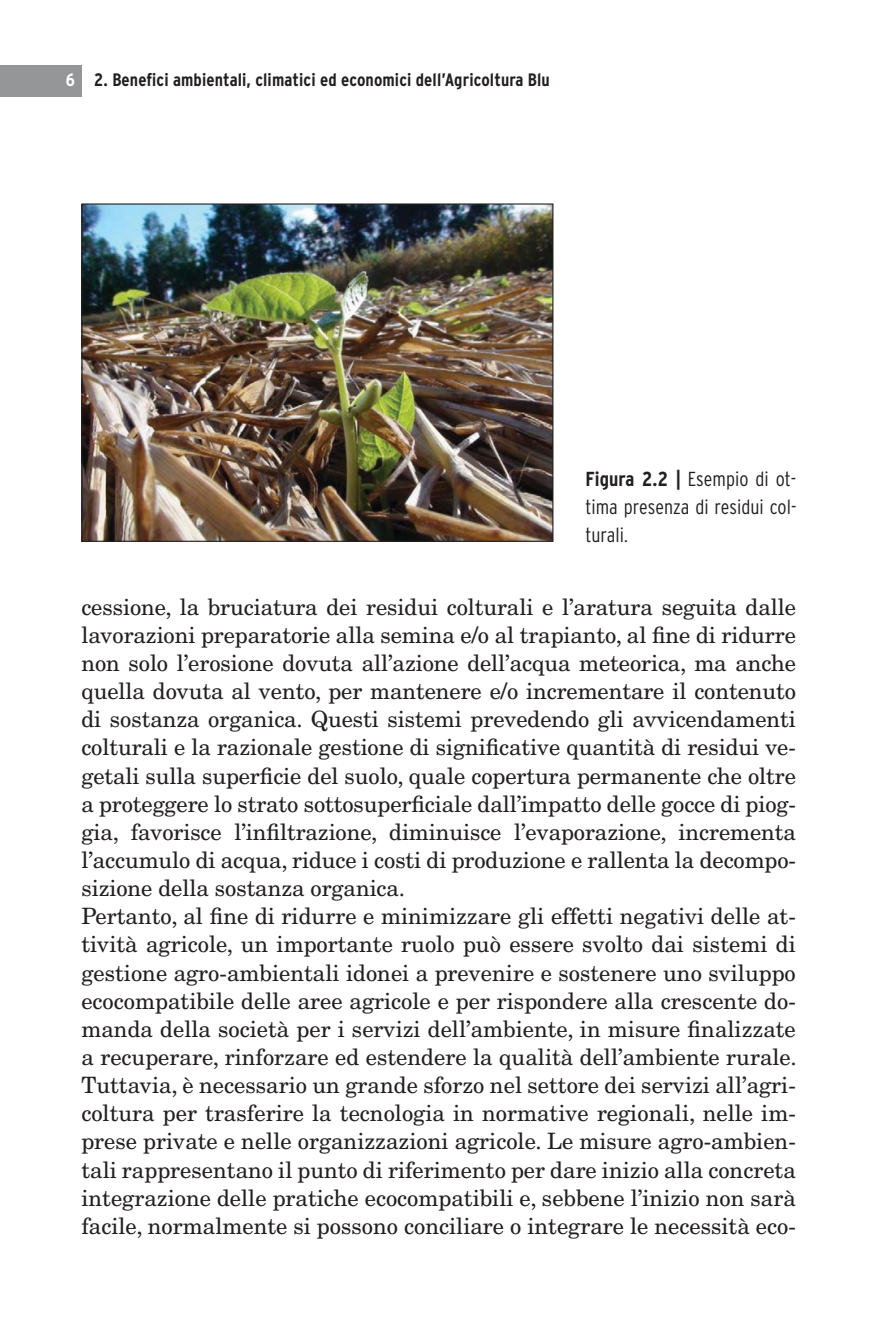
<style>
.page{position:relative;width:893px;height:1341px;background:#fff}
.page>*{position:absolute;margin:0;border:0;box-sizing:border-box;transform-origin:0 0}
.t1{font:22.5px/28.1px "New Century Schlbk LT Std";color:#231f20}
.t2{font:300 condensed 20.25px/28.1px "Interstate";color:#231f20;text-align:justify}
.t3{font:700 condensed 18px "Interstate";letter-spacing:.005em;color:#231f20}
.s1{color:#fff}
.s2{font-weight:700}
</style>
<div class="page">
<div style="left:0;top:65px;width:81px;height:31px;background:#949698"></div>
<img style="left:83px;top:205px;width:468px;height:334px">
<div style="left:81px;top:203px;width:472px;height:338px;border:1px solid #231f20"></div>
<p class="t3" style="left:66px;top:72px;width:486px"><span class="s1">6</span> 2. Benefici ambientali, climatici ed economici dell’Agricoltura Blu</p>
<p class="t2" style="left:585px;top:466px;width:213px"><span class="s2">Figura 2.2 |</span> Esempio di ot&shy;tima presenza di residui col&shy;turali.</p>
<p class="t1" style="left:81px;top:594px;width:717px">cessione, la bruciatura dei residui colturali e l’aratura seguita dalle lavorazioni preparatorie alla semina e/o al trapianto, al fine di ridurre non solo l’erosione dovuta all’azione dell’acqua meteorica, ma anche quella dovuta al vento, per mantenere e/o incrementare il contenuto di sostanza organica. Questi sistemi prevedendo gli avvicendamenti colturali e la razionale gestione di significative quantità di residui ve&shy;getali sulla superficie del suolo, quale copertura permanente che oltre a proteggere lo strato sottosuperficiale dall’impatto delle gocce di piog&shy;gia, favorisce l’infiltrazione, diminuisce l’evaporazione, incrementa l’accumulo di acqua, riduce i costi di produzione e rallenta la decompo&shy;sizione della sostanza organica.<br>Pertanto, al fine di ridurre e minimizzare gli effetti negativi delle at&shy;tività agricole, un importante ruolo può essere svolto dai sistemi di gestione agro-ambientali idonei a prevenire e sostenere uno sviluppo ecocompatibile delle aree agricole e per rispondere alla crescente do&shy;manda della società per i servizi dell’ambiente, in misure finalizzate a recuperare, rinforzare ed estendere la qualità dell’ambiente rurale.<br>Tuttavia, è necessario un grande sforzo nel settore dei servizi all’agri&shy;coltura per trasferire la tecnologia in normative regionali, nelle im&shy;prese private e nelle organizzazioni agricole. Le misure agro-ambien&shy;tali rappresentano il punto di riferimento per dare inizio alla concreta integrazione delle pratiche ecocompatibili e, sebbene l’inizio non sarà facile, normalmente si possono conciliare o integrare le necessità eco-</p>
</div>
